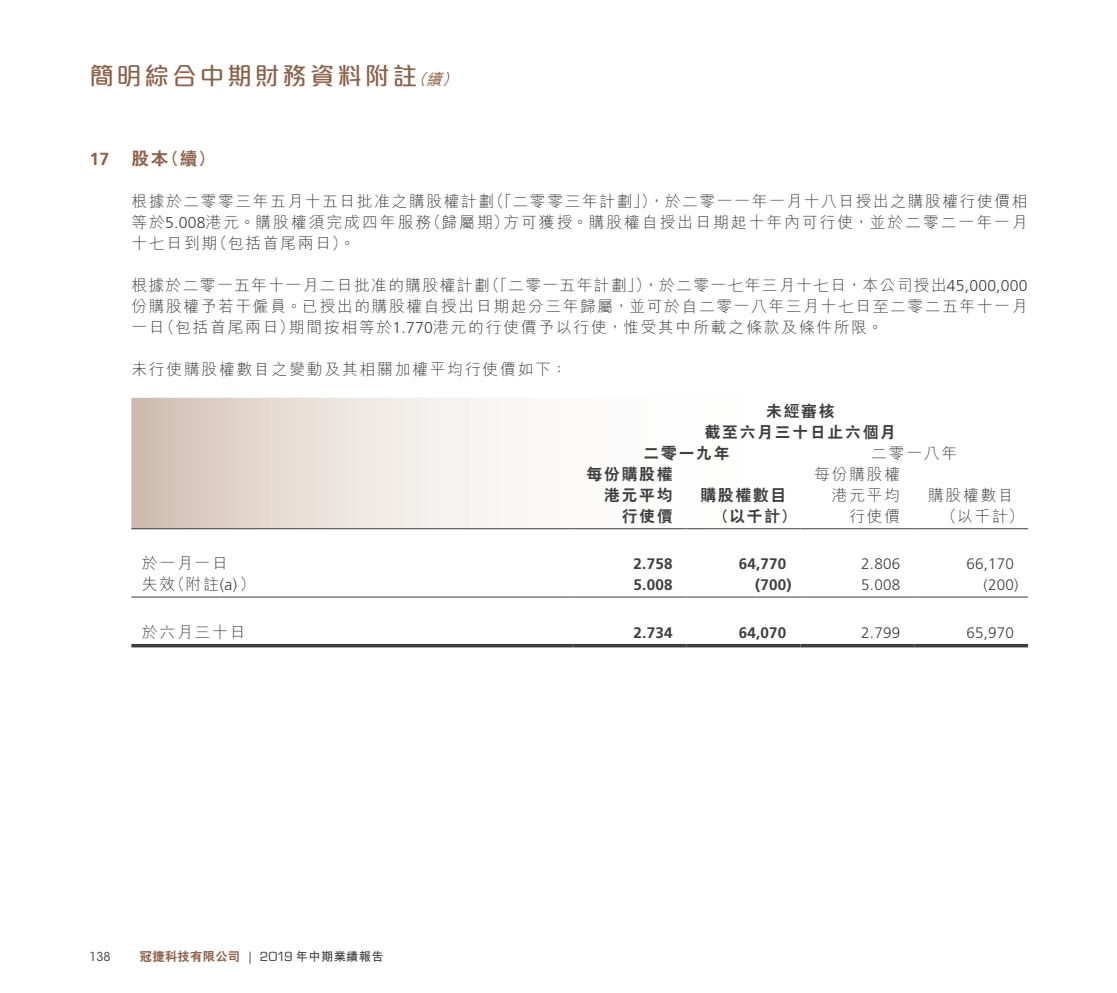
<style>
.page{position:relative;width:1117px;height:993px;background:#fff}
.page>*{position:absolute;margin:0;border:0;box-sizing:border-box;transform-origin:0 0}
.t1{font:500 24.5px "M Elle HK";letter-spacing:.125em;color:#8c624a}
._03_H1{font:800 17.5px "C Hei 2 HK";color:#8c624a}
._03_H1-2{font:700 17.5px "Frutiger LT Std";color:#8c624a}
._12___P2{font:300 15.75px/21px "M Hei HK";letter-spacing:.115em;color:#3e3e3f;text-align:justify}
._01_Body_Text{font:800 15.75px/21px "C Hei 2 HK";letter-spacing:.115em;color:#3e3e3f;text-align:right}
._01_Body_Text-2{font:300 15.75px/21px "M Hei HK";letter-spacing:.115em;color:#3e3e3f;text-align:right}
._15_Table_Stub{font:300 15.75px "M Hei HK";letter-spacing:.115em;color:#3e3e3f}
._01_Body_Text-3{font:700 15.22px "Frutiger LT Std";letter-spacing:.015em;color:#3e3e3f}
._01_Body_Text-4{font:300 15.22px "Frutiger LT Std";letter-spacing:.015em;color:#3e3e3f}
.t2{font:800 12.25px "C Hei 2 HK";letter-spacing:.025em;color:#8c624a}
.t3{font:12.25px "ITC Avant Garde Std";color:#3e3e3f}
.s1{font-family:"M Hei HK";font-style:italic;font-size:15.75px}
.s2{font-family:"Frutiger LT Std"}
.s3{font-family:"Open Sans";font-weight:400;color:#3e3e3f}
.s4{font-family:"Eurostile LT Std";font-weight:400;color:#3e3e3f}
.s5{font-family:"M Hei HK";font-weight:700;color:#3e3e3f}
</style>
<div class="page">
<svg style="left:131px;top:397px;width:374px;height:131px"></svg>
<hr style="left:131px;top:528px;width:441px;height:1px;background:#3e3e3f">
<hr style="left:572px;top:528px;width:114px;height:1px;background:#3e3e3f">
<hr style="left:686px;top:528px;width:114px;height:1px;background:#3e3e3f">
<hr style="left:800px;top:528px;width:114px;height:1px;background:#3e3e3f">
<hr style="left:914px;top:528px;width:113px;height:1px;background:#3e3e3f">
<hr style="left:131px;top:596px;width:441px;height:1px;background:#3e3e3f">
<hr style="left:572px;top:596px;width:114px;height:1px;background:#3e3e3f">
<hr style="left:686px;top:596px;width:114px;height:1px;background:#3e3e3f">
<hr style="left:800px;top:596px;width:114px;height:1px;background:#3e3e3f">
<hr style="left:914px;top:596px;width:113px;height:1px;background:#3e3e3f">
<svg style="left:131px;top:643px;width:441px;height:4px;fill:#3e3e3f"></svg>
<svg style="left:572px;top:643px;width:114px;height:4px"></svg>
<svg style="left:686px;top:643px;width:114px;height:4px"></svg>
<svg style="left:800px;top:643px;width:114px;height:4px"></svg>
<svg style="left:914px;top:643px;width:113px;height:4px"></svg>
<h1 class="t1" style="left:89px;top:59px;width:375px">簡明綜合中期財務資料附註<span class="s1">（續）</span></h1>
<p class="_03_H1-2" style="left:89px;top:148px;width:21px">17</p>
<p class="_03_H1" style="left:131px;top:146px;width:85px">股本（續）</p>
<p class="_12___P2" style="left:131px;top:190px;width:897px">根據於二零零三年五月十五日批准之購股權計劃（「二零零三年計劃」），於二零一一年一月十八日授出之購股權行使價相等於<span class="s2">5.008</span>港元。購股權須完成四年服務（歸屬期）方可獲授。購股權自授出日期起十年內可行使，並於二零二一年一月十七日到期（包括首尾兩日）。</p>
<p class="_12___P2" style="left:131px;top:274px;width:897px">根據於二零一五年十一月二日批准的購股權計劃（「二零一五年計劃」），於二零一七年三月十七日，本公司授出<span class="s2">45,000,000</span>份購股權予若干僱員。已授出的購股權自授出日期起分三年歸屬，並可於自二零一八年三月十七日至二零二五年十一月一日（包括首尾兩日）期間按相等於<span class="s2">1.770</span>港元的行使價予以行使，惟受其中所載之條款及條件所限。</p>
<p class="_12___P2" style="left:131px;top:358px;width:437px">未行使購股權數目之變動及其相關加權平均行使價如下：</p>
<p class="_01_Body_Text" style="left:766px;top:400px;width:70px">未經審核</p>
<p class="_01_Body_Text" style="left:704px;top:421px;width:193px">截至六月三十日止六個月</p>
<p class="_01_Body_Text" style="left:643px;top:442px;width:87px">二零一九年</p>
<p class="_01_Body_Text-2" style="left:871px;top:442px;width:87px">二零一八年</p>
<p class="_01_Body_Text" style="left:586px;top:463px;width:87px">每份購股權港元平均行使價</p>
<p class="_01_Body_Text-2" style="left:814px;top:463px;width:87px">每份購股權港元平均行使價</p>
<p class="_01_Body_Text" style="left:713px;top:484px;width:84px;text-align:left;text-indent:-13px">購股權數目（以千計）</p>
<p class="_01_Body_Text-2" style="left:940px;top:484px;width:84px;text-align:left;text-indent:-13px">購股權數目（以千計）</p>
<p class="_15_Table_Stub" style="left:142px;top:552px;width:87px">於一月一日</p>
<p class="_01_Body_Text-3" style="left:633px;top:555px;width:40px">2.758</p>
<p class="_01_Body_Text-3" style="left:738px;top:555px;width:49px">64,770</p>
<p class="_01_Body_Text-4" style="left:861px;top:555px;width:40px">2.806</p>
<p class="_01_Body_Text-4" style="left:966px;top:555px;width:49px">66,170</p>
<p class="_15_Table_Stub" style="left:142px;top:573px;width:115px">失效（附註<span class="s2">(a)</span>）</p>
<p class="_01_Body_Text-3" style="left:633px;top:576px;width:40px">5.008</p>
<p class="_01_Body_Text-3" style="left:754px;top:576px;width:38px">(700)</p>
<p class="_01_Body_Text-4" style="left:861px;top:576px;width:40px">5.008</p>
<p class="_01_Body_Text-4" style="left:983px;top:576px;width:36px">(200)</p>
<p class="_15_Table_Stub" style="left:142px;top:620px;width:105px">於六月三十日</p>
<p class="_01_Body_Text-3" style="left:633px;top:623px;width:40px">2.734</p>
<p class="_01_Body_Text-3" style="left:738px;top:623px;width:49px">64,070</p>
<p class="_01_Body_Text-4" style="left:861px;top:623px;width:40px">2.799</p>
<p class="_01_Body_Text-4" style="left:966px;top:623px;width:49px">65,970</p>
<p class="t3" style="left:89px;top:948px;width:23px">138</p>
<p class="t2" style="left:140px;top:948px;width:245px">冠捷科技有限公司 <span class="s3">|</span> <span class="s4">2019</span> <span class="s5">年中期業績報告</span></p>
</div>
